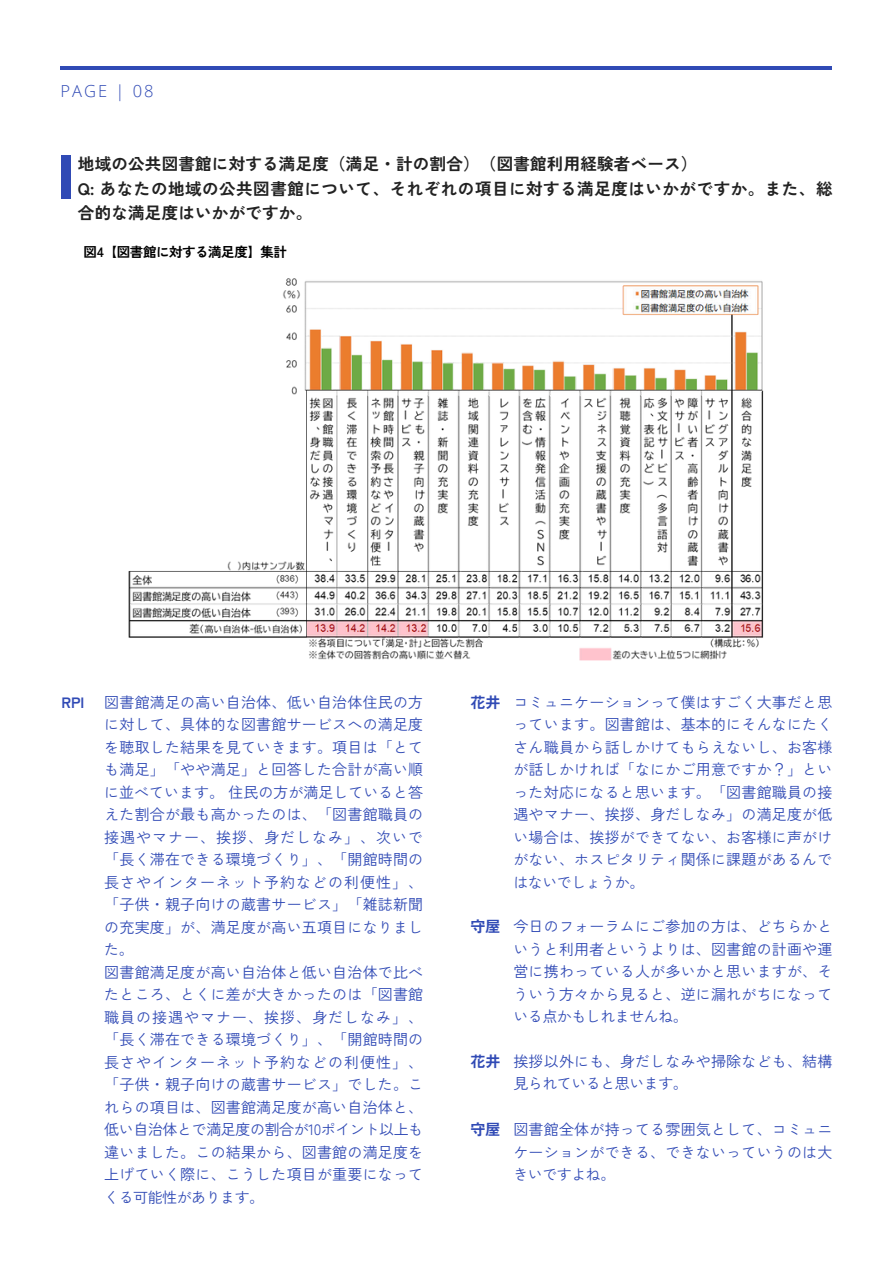
<style>
.page{position:relative;width:894px;height:1264px;background:#fff}
.page>*{position:absolute;margin:0;border:0;box-sizing:border-box;transform-origin:0 0}
.t1{font:700 16.5px/24.8px "Zen Kaku Gothic New";letter-spacing:.015em;color:#222}
.t2{font:300 16.5px "Open Sans";letter-spacing:.12em;color:#304ab5}
.t3{font:15px/22.5px "Zen Kaku Gothic New";letter-spacing:.015em;color:#304ab5;text-align:justify}
.t4{font:700 15px "Zen Kaku Gothic New";color:#304ab5}
.t5{font:700 13.5px "Zen Kaku Gothic New";letter-spacing:-.035em;color:#000}
.s1{font-weight:400}
</style>
<div class="page">
<hr style="left:61px;top:66px;width:770px;height:4px;background:#304ab5">
<div style="left:61px;top:155px;width:10px;height:43px;background:#304ab5"></div>
<img style="left:128px;top:278px;width:636px;height:382px">
<h4 class="t2" style="left:61px;top:79px;width:94px">PAGE | 08</h4>
<p class="t1" style="left:78px;top:150px;width:755px">地域の公共図書館に対する満足度（満足・計の割合）（図書館利用経験者ベース）<br>Q: あなたの地域の公共図書館について、それぞれの項目に対する満足度はいかがですか。また、総合的な満足度はいかがですか。</p>
<h1 class="t5" style="left:84px;top:241px;width:205px">図4<span class="s1">【</span>図書館に対する満足度】集計</h1>
<p class="t4" style="left:61px;top:690px;width:24px">RPI</p>
<h2 class="t3" style="left:104px;top:689px;width:320px;text-align:left">図書館満足の高い自治体、低い自治体住民の方に対して、具体的な図書館サービスへの満足度を聴取した結果を見ていきます。項目は「とても満足」「やや満足」と回答した合計が高い順に並べています。住民の方が満足していると答えた割合が最も高かったのは、「図書館職員の接遇やマナー、挨拶、身だしなみ」、次いで「長く滞在できる環境づくり」、「開館時間の長さやインターネット予約などの利便性」、「子供・親子向けの蔵書サービス」「雑誌新聞の充実度」が、満足度が高い五項目になりました。<br>図書館満足度が高い自治体と低い自治体で比べたところ、とくに差が大きかったのは「図書館職員の接遇やマナー、挨拶、身だしなみ」、「長く滞在できる環境づくり」、「開館時間の長さやインターネット予約などの利便性」、「子供・親子向けの蔵書サービス」でした。これらの項目は、図書館満足度が高い自治体と、低い自治体とで満足度の割合が10ポイント以上も違いました。この結果から、図書館の満足度を上げていく際に、こうした項目が重要になってくる可能性があります。</h2>
<p class="t4" style="left:470px;top:690px;width:32px">花井</p>
<h1 class="t3" style="left:513px;top:689px;width:320px">コミュニケーションって僕はすごく大事だと思っています。図書館は、基本的にそんなにたくさん職員から話しかけてもらえないし、お客様が話しかければ「なにかご用意ですか？」といった対応になると思います。「図書館職員の接遇やマナー、挨拶、身だしなみ」の満足度が低い場合は、挨拶ができてない、お客様に声がけがない、ホスピタリティ関係に課題があるんではないでしょうか。</h1>
<h3 class="t4" style="left:470px;top:915px;width:32px">守屋</h3>
<h4 class="t3" style="left:513px;top:914px;width:320px">今日のフォーラムにご参加の方は、どちらかというと利用者というよりは、図書館の計画や運営に携わっている人が多いかと思いますが、そういう方々から見ると、逆に漏れがちになっている点かもしれませんね。</h4>
<h3 class="t4" style="left:470px;top:1049px;width:32px">花井</h3>
<h4 class="t3" style="left:513px;top:1048px;width:320px">挨拶以外にも、身だしなみや掃除なども、結構見られていると思います。</h4>
<h3 class="t3" style="left:513px;top:1117px;width:320px">図書館全体が持ってる雰囲気として、コミュニケーションができる、できないっていうのは大きいですよね。</h3>
<h4 class="t4" style="left:470px;top:1117px;width:32px">守屋</h4>
</div>
